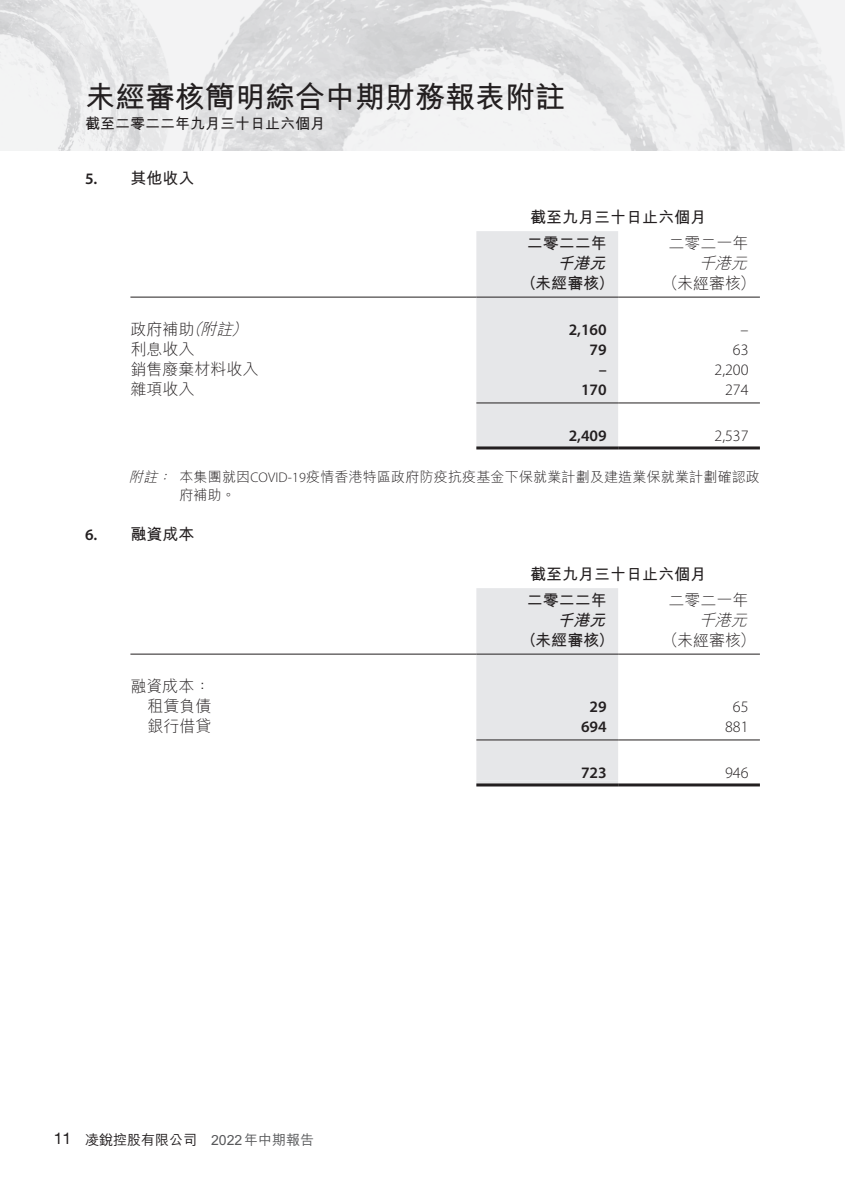
<style>
.page{position:relative;width:845px;height:1191px;background:#fff}
.page>*{position:absolute;margin:0;border:0;box-sizing:border-box;transform-origin:0 0}
.t1{font:700 30px "M Hei HK";color:#231f20}
.t2{font:300 16px "M Hei HK";color:#231f20}
.t3{font:700 16px "M Hei HK";color:#231f20}
.t4{font:600 16px "Myriad Pro";color:#231f20}
.t5{font:300 16px "Myriad Pro";color:#231f20}
.t6{font:italic 300 16px "M Hei HK";color:#231f20}
.t7{font:italic 700 16px "M Hei HK";color:#231f20}
.t8{font:16px "Helvetica Neue LT Std";color:#231f20}
.t9{font:700 15px "M Hei HK";color:#231f20}
.t10{font:300 14px "M Hei HK";letter-spacing:.015em;color:#231f20}
.t11{font:500 14px "M Hei HK";color:#57585a}
.t12{font:500 14px "M Hei HK";color:#231f20}
.t13{font:italic 300 14px "M Hei HK";color:#231f20}
.s1{font-style:italic}
.s2{font-family:"Myriad Pro"}
.s3{font-family:"Noto Sans CJ Ksc";font-weight:400}
</style>
<div class="page">
<img style="left:0;top:0;width:845px;height:151px">
<div style="left:476px;top:231px;width:142px;height:215px;background:#e6e7e9"></div>
<hr style="left:130px;top:297px;width:346px;height:1px;background:#231f20">
<hr style="left:476px;top:297px;width:142px;height:1px;background:#231f20">
<hr style="left:618px;top:297px;width:142px;height:1px;background:#231f20">
<hr style="left:476px;top:402px;width:142px;height:1px;background:#231f20">
<hr style="left:618px;top:402px;width:142px;height:1px;background:#231f20">
<hr style="left:476px;top:446px;width:142px;height:3px;background:#231f20">
<hr style="left:618px;top:446px;width:142px;height:3px;background:#231f20">
<div style="left:476px;top:588px;width:142px;height:195px;background:#e6e7e9"></div>
<hr style="left:130px;top:654px;width:346px;height:1px;background:#231f20">
<hr style="left:476px;top:654px;width:142px;height:1px;background:#231f20">
<hr style="left:618px;top:654px;width:142px;height:1px;background:#231f20">
<hr style="left:476px;top:739px;width:142px;height:1px;background:#231f20">
<hr style="left:618px;top:739px;width:142px;height:1px;background:#231f20">
<hr style="left:476px;top:783px;width:142px;height:3px;background:#231f20">
<hr style="left:618px;top:783px;width:142px;height:3px;background:#231f20">
<h1 class="t1" style="left:85px;top:75px;width:482px">未經審核簡明綜合中期財務報表附註</h1>
<p class="t9" style="left:85px;top:112px;width:241px">截至二零二二年九月三十日止六個月</p>
<p class="t4" style="left:85px;top:169px;width:14px">5.</p>
<p class="t4" style="left:85px;top:525px;width:14px">6.</p>
<p class="t3" style="left:130px;top:167px;width:65px">其他收入</p>
<p class="t3" style="left:530px;top:206px;width:177px">截至九月三十日止六個月</p>
<p class="t2" style="left:668px;top:232px;width:81px">二零二一年</p>
<p class="t3" style="left:527px;top:232px;width:81px">二零二二年</p>
<p class="t7" style="left:557px;top:252px;width:55px">千港元</p>
<p class="t6" style="left:699px;top:252px;width:55px">千港元</p>
<p class="t3" style="left:520px;top:272px;width:95px">（未經審核）</p>
<p class="t2" style="left:662px;top:272px;width:95px">（未經審核(</p>
<p class="t6" style="left:186px;top:318px;width:23px">（</p>
<p class="t6" style="left:231px;top:318px;width:23px">(</p>
<p class="t2" style="left:130px;top:318px;width:109px">政府補助<span class="s1">附註</span></p>
<p class="t4" style="left:569px;top:320px;width:40px">2,160</p>
<p class="t5" style="left:740px;top:321px;width:9px">–</p>
<p class="t2" style="left:130px;top:338px;width:65px">利息收入</p>
<p class="t4" style="left:589px;top:340px;width:19px">79</p>
<p class="t5" style="left:733px;top:341px;width:17px">63</p>
<p class="t2" style="left:130px;top:358px;width:129px">銷售廢棄材料收入</p>
<p class="t4" style="left:599px;top:360px;width:9px">–</p>
<p class="t5" style="left:714px;top:361px;width:36px">2,200</p>
<p class="t2" style="left:130px;top:378px;width:65px">雜項收入</p>
<p class="t4" style="left:581px;top:380px;width:27px">170</p>
<p class="t5" style="left:725px;top:381px;width:25px">274</p>
<p class="t4" style="left:569px;top:426px;width:40px">2,409</p>
<p class="t10" style="left:157px;top:467px;width:604px"><span class="s1">：</span>本集團就因<span class="s2">COVID-19</span>疫情香港特區政府防疫抗疫基金下保就業計劃及建造業保就業計劃確認政</p>
<p class="t5" style="left:714px;top:427px;width:36px">2,537</p>
<p class="t13" style="left:129px;top:467px;width:34px">附註</p>
<p class="t10" style="left:179px;top:485px;width:57px">府補助。</p>
<p class="t3" style="left:130px;top:523px;width:65px">融資成本</p>
<p class="t2" style="left:130px;top:675px;width:81px">融資成本：</p>
<p class="t2" style="left:147px;top:695px;width:65px">租賃負債</p>
<p class="t2" style="left:147px;top:715px;width:65px">銀行借貸</p>
<p class="t3" style="left:530px;top:563px;width:177px">截至九月三十日止六個月</p>
<p class="t2" style="left:668px;top:589px;width:81px">二零二一年</p>
<p class="t3" style="left:527px;top:588px;width:81px">二零二二年</p>
<p class="t7" style="left:557px;top:608px;width:55px">千港元</p>
<p class="t6" style="left:699px;top:609px;width:55px">千港元</p>
<p class="t3" style="left:520px;top:628px;width:95px">（未經審核）</p>
<p class="t2" style="left:662px;top:629px;width:95px">（未經審核(</p>
<p class="t4" style="left:589px;top:697px;width:19px">29</p>
<p class="t5" style="left:733px;top:698px;width:17px">65</p>
<p class="t4" style="left:581px;top:717px;width:27px">694</p>
<p class="t5" style="left:725px;top:718px;width:25px">881</p>
<p class="t4" style="left:581px;top:763px;width:27px">723</p>
<p class="t5" style="left:725px;top:764px;width:25px">946</p>
<p class="t8" style="left:54px;top:1128px;width:19px">11</p>
<p class="t12" style="left:85px;top:1130px;width:113px">凌<span class="s3">銳</span>控股有限公司</p>
<p class="t11" style="left:211px;top:1130px;width:104px">2022年中期報告</p>
</div>
